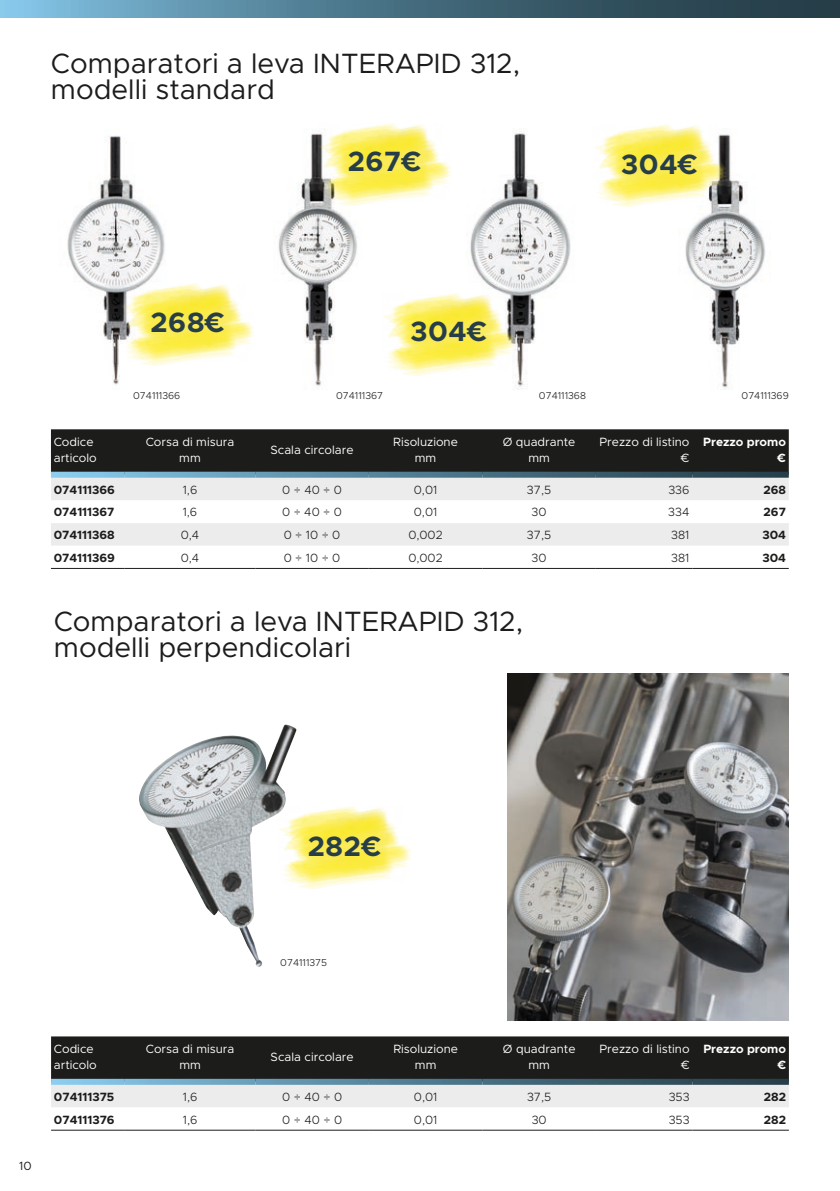
<style>
.page{position:relative;width:840px;height:1191px;background:#fff}
.page>*{position:absolute;margin:0;border:0;box-sizing:border-box;transform-origin:0 0}
.t1{font:28px/26px "Metropolis";color:#1c1c1b}
.t2{font:700 28px "Metropolis";letter-spacing:.025em;color:#273e48}
.t3{font:12px/16px "Metropolis";color:#fff;text-align:center}
.t4{font:300 12px "Metropolis";color:#1c1c1b}
.t5{font:700 12px "Metropolis";color:#1c1c1b}
.t6{font:700 12px/16px "Metropolis";color:#fff;text-align:right}
.t7{font:12px "Metropolis";color:#1c1c1b}
.t8{font:300 10px "Metropolis";color:#1c1c1b}
</style>
<div class="page">
<svg style="left:0;top:0;width:839px;height:17px;background:#4a7387"></svg>
<img style="left:67px;top:135px;width:98px;height:250px">
<img style="left:276px;top:133px;width:83px;height:253px">
<img style="left:467px;top:129px;width:104px;height:261px">
<img style="left:685px;top:134px;width:81px;height:256px">
<div style="left:51px;top:429px;width:737px;height:43px;background:#1c1c1b"></div>
<div style="left:51px;top:478px;width:737px;height:22px;background:#edeced"></div>
<svg style="left:51px;top:523px;width:737px;height:45px;fill:#f1f1f1"></svg>
<div style="left:51px;top:472px;width:74px;height:6px;background:#85c7ea"></div>
<svg style="left:125px;top:472px;width:130px;height:6px"></svg>
<svg style="left:255px;top:472px;width:113px;height:6px"></svg>
<svg style="left:368px;top:472px;width:114px;height:6px"></svg>
<div style="left:482px;top:472px;width:113px;height:6px;background:#406576"></div>
<div style="left:595px;top:472px;width:97px;height:6px;background:#335361"></div>
<div style="left:692px;top:472px;width:96px;height:6px;background:#2b4451"></div>
<hr style="left:51px;top:568px;width:74px;height:1px;background:#1c1c1b">
<hr style="left:125px;top:568px;width:130px;height:1px;background:#1c1c1b">
<hr style="left:255px;top:568px;width:113px;height:1px;background:#1c1c1b">
<hr style="left:368px;top:568px;width:114px;height:1px;background:#1c1c1b">
<hr style="left:482px;top:568px;width:113px;height:1px;background:#1c1c1b">
<hr style="left:595px;top:568px;width:97px;height:1px;background:#1c1c1b">
<hr style="left:692px;top:568px;width:96px;height:1px;background:#1c1c1b">
<img style="left:121px;top:283px;width:132px;height:83px">
<img style="left:383px;top:293px;width:131px;height:82px">
<img style="left:318px;top:123px;width:132px;height:82px">
<img style="left:594px;top:124px;width:131px;height:82px">
<img style="left:139px;top:724px;width:158px;height:243px">
<svg style="left:51px;top:1036px;width:737px;height:71px;background:#656565"></svg>
<div style="left:51px;top:1078px;width:74px;height:6px;background:#85c7ea"></div>
<svg style="left:125px;top:1078px;width:130px;height:6px"></svg>
<svg style="left:255px;top:1078px;width:114px;height:6px"></svg>
<div style="left:369px;top:1078px;width:113px;height:6px;background:#4e7b8f"></div>
<div style="left:482px;top:1078px;width:113px;height:6px;background:#406576"></div>
<div style="left:595px;top:1078px;width:97px;height:6px;background:#335361"></div>
<div style="left:692px;top:1078px;width:96px;height:6px;background:#2b4451"></div>
<hr style="left:51px;top:1129px;width:74px;height:1px;background:#1c1c1b">
<hr style="left:125px;top:1129px;width:130px;height:1px;background:#1c1c1b">
<hr style="left:255px;top:1129px;width:114px;height:1px;background:#1c1c1b">
<hr style="left:369px;top:1129px;width:113px;height:1px;background:#1c1c1b">
<hr style="left:482px;top:1129px;width:113px;height:1px;background:#1c1c1b">
<hr style="left:595px;top:1129px;width:97px;height:1px;background:#1c1c1b">
<hr style="left:692px;top:1129px;width:96px;height:1px;background:#1c1c1b">
<img style="left:278px;top:806px;width:132px;height:82px">
<img style="left:507px;top:673px;width:281px;height:347px">
<h1 class="t1" style="left:51px;top:51px;width:470px">Comparatori a leva INTERAPID 312, modelli standard</h1>
<h1 class="t2" style="left:347px;top:144px;width:75px">267€</h1>
<h1 class="t2" style="left:621px;top:146px;width:78px">304€</h1>
<h1 class="t2" style="left:150px;top:304px;width:76px">268€</h1>
<h1 class="t2" style="left:410px;top:314px;width:78px">304€</h1>
<p class="t8" style="left:133px;top:389px;width:49px">074111366</p>
<p class="t8" style="left:336px;top:389px;width:49px">074111367</p>
<p class="t8" style="left:538px;top:389px;width:48px">074111368</p>
<p class="t8" style="left:741px;top:389px;width:49px">074111369</p>
<p class="t3" style="left:54px;top:434px;width:44px;text-align:left">Codice articolo</p>
<p class="t3" style="left:146px;top:434px;width:90px">Corsa di misura mm</p>
<p class="t3" style="left:270px;top:442px;width:84px">Scala circolare</p>
<p class="t3" style="left:393px;top:434px;width:66px">Risoluzione mm</p>
<p class="t3" style="left:502px;top:434px;width:74px">Ø quadrante mm</p>
<p class="t3" style="left:599px;top:434px;width:91px;text-align:right">Prezzo di listino €</p>
<p class="t6" style="left:702px;top:434px;width:84px">Prezzo promo €</p>
<p class="t5" style="left:54px;top:482px;width:63px">074111366</p>
<p class="t4" style="left:183px;top:482px;width:16px">1,6</p>
<p class="t4" style="left:282px;top:482px;width:61px">0 ÷ 40 ÷ 0</p>
<p class="t4" style="left:413px;top:482px;width:25px">0,01</p>
<p class="t4" style="left:526px;top:482px;width:26px">37,5</p>
<p class="t4" style="left:668px;top:482px;width:23px">336</p>
<p class="t5" style="left:763px;top:482px;width:24px">268</p>
<p class="t5" style="left:54px;top:505px;width:62px">074111367</p>
<p class="t4" style="left:183px;top:505px;width:16px">1,6</p>
<p class="t4" style="left:282px;top:505px;width:61px">0 ÷ 40 ÷ 0</p>
<p class="t4" style="left:413px;top:505px;width:25px">0,01</p>
<p class="t4" style="left:531px;top:505px;width:16px">30</p>
<p class="t4" style="left:668px;top:505px;width:23px">334</p>
<p class="t5" style="left:763px;top:505px;width:24px">267</p>
<p class="t5" style="left:54px;top:527px;width:62px">074111368</p>
<p class="t4" style="left:181px;top:527px;width:20px">0,4</p>
<p class="t4" style="left:283px;top:527px;width:58px">0 ÷ 10 ÷ 0</p>
<p class="t4" style="left:408px;top:527px;width:36px">0,002</p>
<p class="t4" style="left:526px;top:527px;width:26px">37,5</p>
<p class="t4" style="left:671px;top:527px;width:20px">381</p>
<p class="t5" style="left:762px;top:527px;width:25px">304</p>
<p class="t5" style="left:54px;top:550px;width:63px">074111369</p>
<p class="t4" style="left:181px;top:550px;width:20px">0,4</p>
<p class="t4" style="left:283px;top:550px;width:58px">0 ÷ 10 ÷ 0</p>
<p class="t4" style="left:408px;top:550px;width:36px">0,002</p>
<p class="t4" style="left:531px;top:550px;width:16px">30</p>
<p class="t4" style="left:671px;top:550px;width:20px">381</p>
<p class="t5" style="left:762px;top:550px;width:25px">304</p>
<h1 class="t1" style="left:54px;top:608px;width:470px">Comparatori a leva INTERAPID 312, modelli perpendicolari</h1>
<h1 class="t2" style="left:307px;top:828px;width:75px">282€</h1>
<p class="t8" style="left:280px;top:956px;width:48px">074111375</p>
<p class="t7" style="left:19px;top:1158px;width:14px">10</p>
<p class="t3" style="left:54px;top:1041px;width:44px;text-align:left">Codice articolo</p>
<p class="t3" style="left:146px;top:1041px;width:90px">Corsa di misura mm</p>
<p class="t3" style="left:270px;top:1049px;width:84px">Scala circolare</p>
<p class="t3" style="left:393px;top:1041px;width:66px">Risoluzione mm</p>
<p class="t3" style="left:502px;top:1041px;width:74px">Ø quadrante mm</p>
<p class="t3" style="left:599px;top:1041px;width:91px;text-align:right">Prezzo di listino €</p>
<p class="t6" style="left:703px;top:1041px;width:84px">Prezzo promo €</p>
<p class="t5" style="left:54px;top:1089px;width:62px">074111375</p>
<p class="t4" style="left:183px;top:1089px;width:16px">1,6</p>
<p class="t4" style="left:282px;top:1089px;width:61px">0 ÷ 40 ÷ 0</p>
<p class="t4" style="left:414px;top:1089px;width:25px">0,01</p>
<p class="t4" style="left:526px;top:1089px;width:26px">37,5</p>
<p class="t4" style="left:668px;top:1089px;width:22px">353</p>
<p class="t5" style="left:763px;top:1089px;width:24px">282</p>
<p class="t5" style="left:54px;top:1111px;width:62px">074111376</p>
<p class="t4" style="left:183px;top:1112px;width:16px">1,6</p>
<p class="t4" style="left:282px;top:1112px;width:61px">0 ÷ 40 ÷ 0</p>
<p class="t4" style="left:413px;top:1112px;width:25px">0,01</p>
<p class="t4" style="left:531px;top:1112px;width:16px">30</p>
<p class="t4" style="left:668px;top:1112px;width:22px">353</p>
<p class="t5" style="left:763px;top:1111px;width:24px">282</p>
</div>
